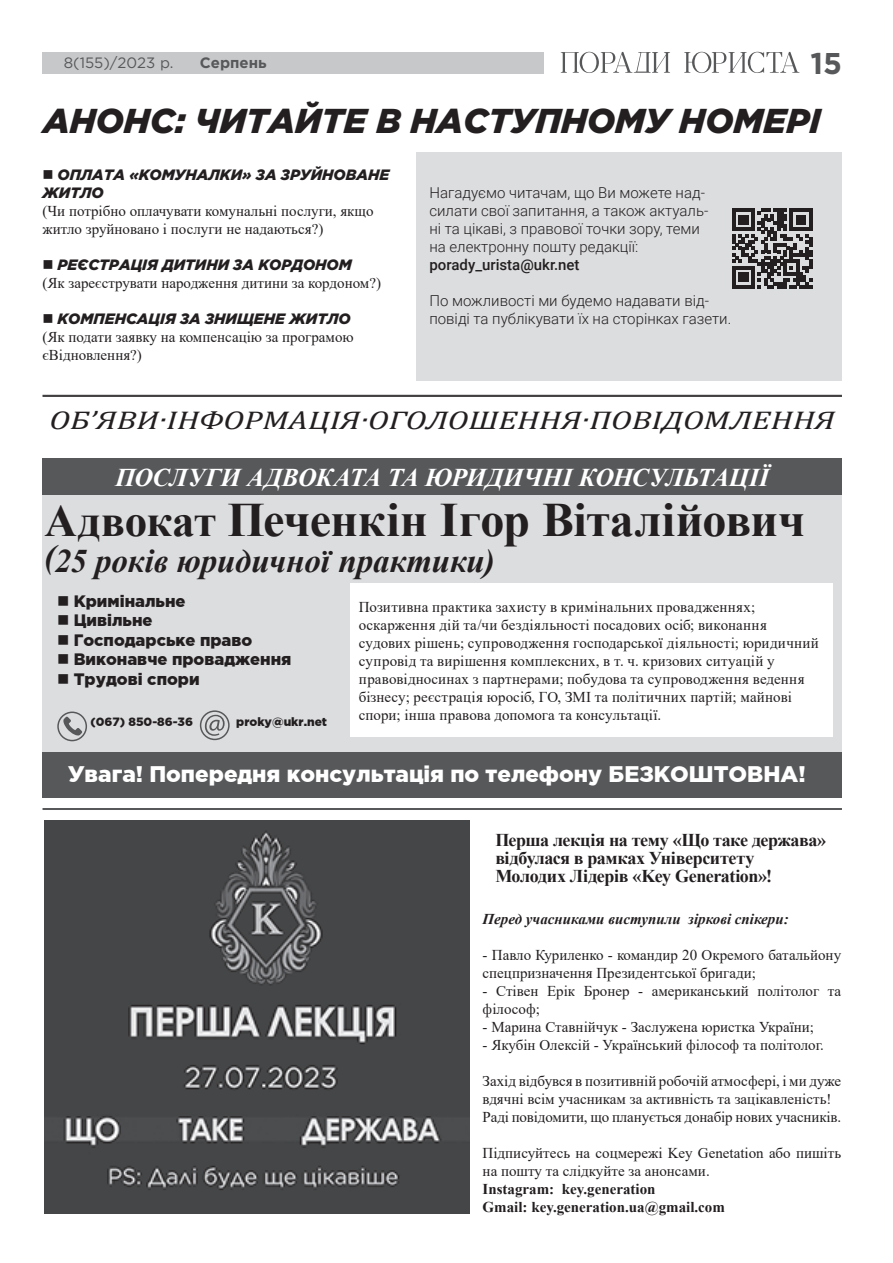
<style>
.page{position:relative;width:893px;height:1263px;background:#fff}
.page>*{position:absolute;margin:0;border:0;box-sizing:border-box;transform-origin:0 0}
.t1{font:700 48px "Times New Roman";letter-spacing:-.01em;color:#231f20}
.t2{font:italic 900 34.5px "Gotham Pro";color:#231f20}
.t3{font:italic 700 33px "Times New Roman";letter-spacing:-.005em;color:#231f20}
.t4{font:700 30px "Gotham Pro";color:#57585a}
.t5{font:italic 25.8px "Cambria";color:#231f20;scale:1.28 1}
.t6{font:italic 700 25.5px "Times New Roman";letter-spacing:-.005em;color:#fff}
.t7{font:900 22.5px "Gotham Pro";color:#fff}
.t8{font:700 18px/18px "Times New Roman";letter-spacing:-.025em;color:#231f20}
.t9{font:900 16.5px "Gotham Pro";color:#231f20}
.t10{font:15px/18px "Times New Roman";color:#231f20}
.t11{font:300 15px/18px "Roboto";color:#231f20}
.t12{font:italic 900 15px/18px "Gotham Pro";color:#231f20}
.t13{font:700 15px/18px "Times New Roman";color:#231f20}
.t14{font:italic 700 15px "Times New Roman";color:#231f20}
.t15{font:500 15px "Roboto";color:#231f20}
.t16{font:15px "Gotham Pro";color:#57585a}
.t17{font:700 15px "Gotham Pro";color:#57585a}
.t18{font:900 12px "Gotham Pro";color:#231f20}
.s1{font-size:45px}
</style>
<div class="page">
<div style="left:43px;top:52px;width:501px;height:21px;background:#c7c8ca"></div>
<svg style="left:684px;top:52px;width:115px;height:21px"></svg>
<svg style="left:561px;top:52px;width:109px;height:21px"></svg>
<div style="left:43px;top:494px;width:799px;height:259px;background:#dcdddf"></div>
<div style="left:43px;top:458px;width:799px;height:36px;background:#57585a"></div>
<div style="left:417px;top:152px;width:425px;height:229px;background:#dcdddf"></div>
<svg style="left:732px;top:208px;width:80px;height:80px"></svg>
<div style="left:351px;top:584px;width:482px;height:153px;background:#fff"></div>
<hr style="left:43px;top:395px;width:799px;height:1px;background:#231f20">
<hr style="left:43px;top:396px;width:799px;height:1px;background:#231f20">
<svg style="left:57px;top:711px;width:30px;height:30px"></svg>
<svg style="left:200px;top:710px;width:30px;height:30px"></svg>
<div style="left:43px;top:752px;width:799px;height:45px;background:#57585a"></div>
<hr style="left:43px;top:808px;width:799px;height:1px;background:#57585a">
<hr style="left:43px;top:809px;width:799px;height:1px;background:#57585a">
<img style="left:45px;top:821px;width:424px;height:393px">
<p class="t16" style="left:64px;top:55px;width:111px">8(155)/2023 р.</p>
<p class="t17" style="left:200px;top:54px;width:68px">Серпень</p>
<h3 class="t4" style="left:810px;top:46px;width:33px">15</h3>
<h2 class="t2" style="left:43px;top:101px;width:779px">АНОНС: ЧИТАЙТЕ В НАСТУПНОМУ НОМЕРІ</h2>
<p class="t12" style="left:43px;top:165px;width:349px">■ ОПЛАТА «КОМУНАЛКИ» ЗА ЗРУЙНОВАНЕ<br>ЖИТЛО</p>
<p class="t10" style="left:43px;top:202px;width:333px">(Чи потрібно оплачувати комунальні послуги, якщо житло зруйновано і послуги не надаються?)</p>
<p class="t12" style="left:43px;top:255px;width:311px">■ РЕЄСТРАЦІЯ ДИТИНИ ЗА КОРДОНОМ</p>
<p class="t10" style="left:43px;top:274px;width:340px">(Як зареєструвати народження дитини за кордоном?)</p>
<p class="t12" style="left:43px;top:309px;width:310px">■ КОМПЕНСАЦІЯ ЗА ЗНИЩЕНЕ ЖИТЛО</p>
<p class="t10" style="left:43px;top:328px;width:313px">(Як подати заявку на компенсацію за програмою єВідновлення?)</p>
<p class="t11" style="left:429px;top:183px;width:280px">Нагадуємо читачам, що Ви можете над&shy;силати свої запитання, а також актуаль&shy;ні та цікаві, з правової точки зору, теми на електронну пошту редакції:</p>
<p class="t15" style="left:429px;top:254px;width:152px">porady_urista@ukr.net</p>
<p class="t11" style="left:429px;top:291px;width:303px">По можливості ми будемо надавати від&shy;повіді та публікувати їх на сторінках газети.</p>
<h3 class="t5" style="left:50px;top:402px;width:615px">ОБ’ЯВИ·ІНФОРМАЦІЯ·ОГОЛОШЕННЯ·ПОВІДОМЛЕННЯ</h3>
<h3 class="t6" style="left:116px;top:460px;width:655px">ПОСЛУГИ АДВОКАТА ТА ЮРИДИЧНІ КОНСУЛЬТАЦІЇ</h3>
<h1 class="t1" style="left:45px;top:485px;width:762px"><span class="s1">Адвокат</span> Печенкін Ігор Віталійович</h1>
<h3 class="t3" style="left:45px;top:538px;width:452px">(25 років юридичної практики)</h3>
<p class="t9" style="left:57px;top:591px;width:130px">■ Кримінальне</p>
<p class="t9" style="left:57px;top:611px;width:97px">■ Цивільне</p>
<p class="t9" style="left:57px;top:631px;width:197px">■ Господарське право</p>
<p class="t9" style="left:57px;top:650px;width:236px">■ Виконавче провадження</p>
<p class="t9" style="left:57px;top:670px;width:144px">■ Трудові спори</p>
<p class="t18" style="left:90px;top:715px;width:104px">(067) 850-86-36</p>
<p class="t18" style="left:236px;top:715px;width:92px">proky@ukr.net</p>
<p class="t10" style="left:359px;top:598px;width:462px">Позитивна практика захисту в кримінальних провадженнях; оскарження дій та/чи бездіяльності посадових осіб; виконання судових рішень; супроводження господарської діяльності; юридичний супровід та вирішення комплексних, в т. ч. кризових ситуацій у правовідносинах з партнерами; побудова та супроводження ведення бізнесу; реєстрація юросіб, ГО, ЗМІ та політичних партій; майнові спори; інша правова допомога та консультації.</p>
<h3 class="t7" style="left:68px;top:761px;width:739px">Увага! Попередня консультація по телефону БЕЗКОШТОВНА!</h3>
<p class="t8" style="left:495px;top:830px;width:332px">Перша лекція на тему «Що таке держава» відбулася в рамках Університету<br>Молодих Лідерів «Key Generation»!</p>
<p class="t14" style="left:483px;top:909px;width:308px">Перед учасниками виступили зіркові спікери:</p>
<p class="t10" style="left:483px;top:946px;width:360px">- Павло Куриленко - командир 20 Окремого батальйону спецпризначення Президентської бригади;</p>
<p class="t10" style="left:483px;top:982px;width:360px">- Стівен Ерік Бронер - американський політолог та філософ;</p>
<p class="t10" style="left:483px;top:1018px;width:333px">- Марина Ставнійчук - Заслужена юристка України;</p>
<p class="t10" style="left:483px;top:1036px;width:343px">- Якубін Олексій - Український філософ та політолог.</p>
<p class="t10" style="left:483px;top:1072px;width:360px">Захід відбувся в позитивній робочій атмосфері, і ми дуже вдячні всім учасникам за активність та зацікавленість!<br>Раді повідомити, що планується донабір нових учасників.</p>
<p class="t10" style="left:483px;top:1144px;width:360px">Підписуйтесь на соцмережі Key Genetation або пишіть на пошту та слідкуйте за анонсами.</p>
<p class="t13" style="left:483px;top:1180px;width:244px">Instagram: key.generation<br>Gmail: key.generation.ua@gmail.com</p>
</div>
